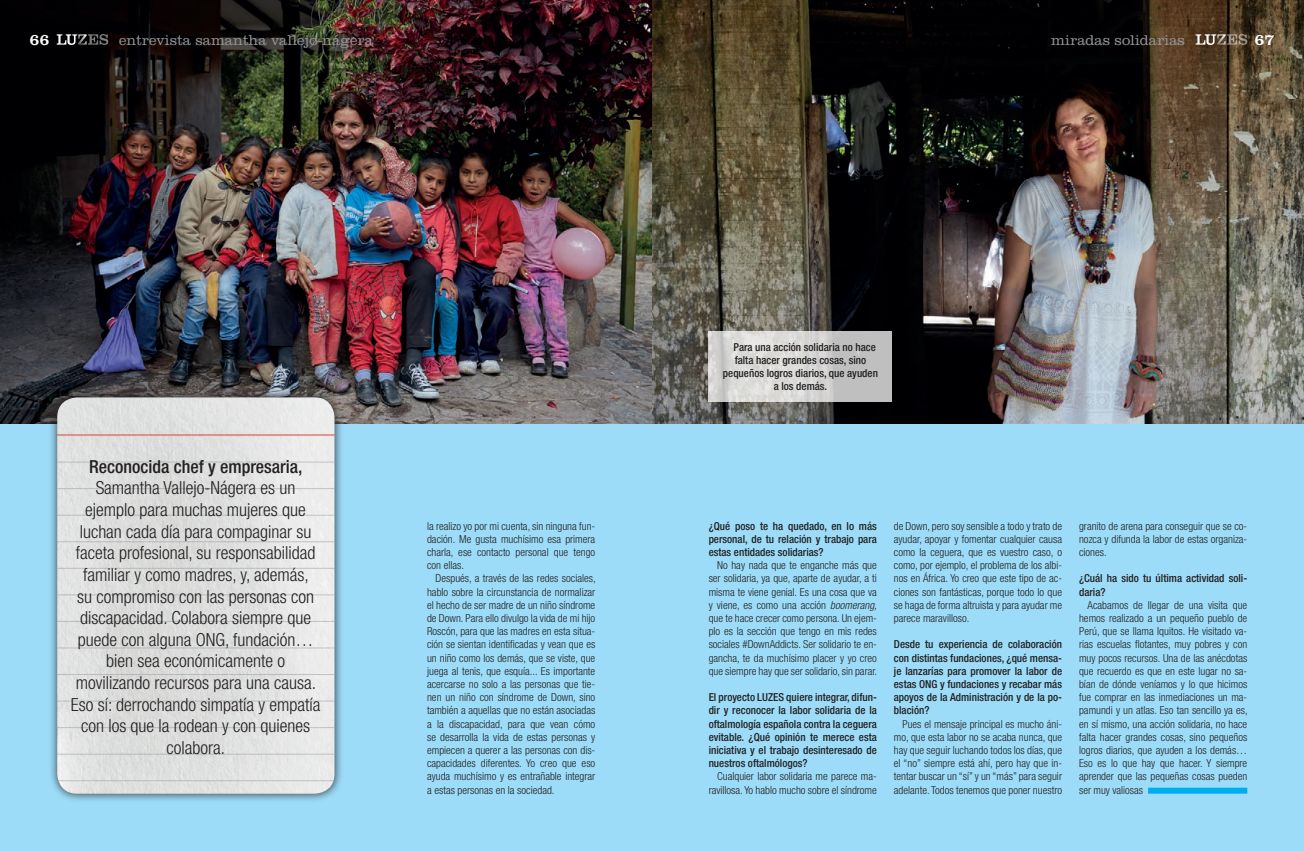
<style>
.page{position:relative;width:1304px;height:851px;background:#fff}
.page>*{position:absolute;margin:0;border:0;box-sizing:border-box;transform-origin:0 0}
.GAl_-_destacat_2{font:300 condensed 18px/21.6px "Helvetica Neue LT Std";color:#231f20;text-align:center}
.t1{font:16.3px "Clarendon LT Std";color:#fff}
.MEST_-_Títol_secció{font:300 14.7px "Clarendon LT Std";color:#939598}
.GAL_-_Galerada{font:300 condensed 11px/13.2px "Helvetica Neue LT Std";color:#231f20;text-align:justify}
.ENTREV_-_Pregunta{font:500 condensed 11px/13.2px "Helvetica Neue LT Std";color:#231f20;text-align:justify}
.GAL_-_Galerada-2{font:500 condensed 11px "Helvetica Neue LT Std";color:#231f20}
.s1{font-weight:500}
.s2{font-style:italic}
</style>
<div class="page">
<div style="left:0;top:0;width:1304px;height:850px;background:#9cdcf8"></div>
<img style="left:0;top:0;width:1304px;height:424px">
<svg style="left:1196px;top:34px;width:51px;height:11px"></svg>
<svg style="left:57px;top:34px;width:51px;height:11px"></svg>
<div style="left:48px;top:388px;width:296px;height:414px;background:#231f20;opacity:.75"></div>
<img style="left:57px;top:397px;width:277px;height:396px">
<hr style="left:57px;top:434px;width:277px;height:2px;background:#db3f32">
<hr style="left:57px;top:488px;width:277px;height:1px;background:#939598">
<hr style="left:57px;top:461px;width:277px;height:1px;background:#939598">
<hr style="left:57px;top:514px;width:277px;height:1px;background:#939598">
<hr style="left:57px;top:541px;width:277px;height:1px;background:#939598">
<hr style="left:57px;top:567px;width:277px;height:1px;background:#939598">
<hr style="left:57px;top:753px;width:277px;height:1px;background:#939598">
<hr style="left:57px;top:727px;width:277px;height:1px;background:#939598">
<hr style="left:57px;top:780px;width:277px;height:1px;background:#939598">
<hr style="left:57px;top:620px;width:277px;height:1px;background:#939598">
<hr style="left:57px;top:594px;width:277px;height:1px;background:#939598">
<hr style="left:57px;top:647px;width:277px;height:1px;background:#939598">
<hr style="left:57px;top:674px;width:277px;height:1px;background:#939598">
<hr style="left:57px;top:700px;width:277px;height:1px;background:#939598">
<div style="left:1148px;top:787px;width:99px;height:6px;background:#00aeef"></div>
<svg style="left:709px;top:331px;width:183px;height:70px;background:#d0d0ce"></svg>
<p class="MEST_-_Títol_secció" style="left:119px;top:31px;width:255px">entrevista samantha vallejo-nágera</p>
<p class="MEST_-_Títol_secció" style="left:1051px;top:31px;width:135px">miradas solidarias</p>
<h2 class="t1" style="left:29px;top:30px;width:21px">66</h2>
<h2 class="t1" style="left:1254px;top:30px;width:21px">67</h2>
<p class="GAl_-_destacat_2" style="left:71px;top:455px;width:251px"><span class="s1">Reconocida chef y empresaria,<br></span>Samantha Vallejo-Nágera es un ejemplo para muchas mujeres que luchan cada día para compaginar su faceta profesional, su responsabilidad familiar y como madres, y, además,<br>su compromiso con las personas con discapacidad. Colabora siempre que puede con alguna ONG, fundación… bien sea económicamente o movilizando recursos para una causa.<br>Eso sí: derrochando simpatía y empatía con los que la rodean y con quienes colabora.</p>
<p class="GAL_-_Galerada" style="left:427px;top:519px;width:170px">la realizo yo por mi cuenta, sin ninguna fun&shy;dación. Me gusta muchísimo esa primera charla, ese contacto personal que tengo con ellas.</p>
<p class="GAL_-_Galerada" style="left:427px;top:571px;width:170px;text-indent:9px">Después, a través de las redes sociales, hablo sobre la circunstancia de normalizar el hecho de ser madre de un niño síndrome de Down. Para ello divulgo la vida de mi hijo Roscón, para que las madres en esta situa&shy;ción se sientan identificadas y vean que es un niño como los demás, que se viste, que juega al tenis, que esquía... Es importante acercarse no solo a las personas que tie&shy;nen un niño con síndrome de Down, sino también a aquellas que no están asociadas a la discapacidad, para que vean cómo se desarrolla la vida de estas personas y empiecen a querer a las personas con dis&shy;capacidades diferentes. Yo creo que eso ayuda muchísimo y es entrañable integrar a estas personas en la sociedad.</p>
<p class="GAL_-_Galerada-2" style="left:733px;top:340px;width:144px">Para una acción solidaria no hace</p>
<p class="GAL_-_Galerada-2" style="left:735px;top:353px;width:133px">falta hacer grandes cosas, sino</p>
<p class="GAL_-_Galerada-2" style="left:723px;top:366px;width:156px">pequeños logros diarios, que ayuden</p>
<p class="GAL_-_Galerada-2" style="left:774px;top:379px;width:55px">a los demás.</p>
<p class="ENTREV_-_Pregunta" style="left:709px;top:519px;width:170px">¿Qué poso te ha quedado, en lo más personal, de tu relación y trabajo para estas entidades solidarias?</p>
<p class="GAL_-_Galerada" style="left:709px;top:558px;width:170px;text-indent:9px">No hay nada que te enganche más que ser solidaria, ya que, aparte de ayudar, a ti misma te viene genial. Es una cosa que va y viene, es como una acción <span class="s2">boomerang, </span>que te hace crecer como persona. Un ejem&shy;plo es la sección que tengo en mis redes sociales #DownAddicts. Ser solidario te en&shy;gancha, te da muchísimo placer y yo creo que siempre hay que ser solidario, sin parar.</p>
<p class="ENTREV_-_Pregunta" style="left:709px;top:690px;width:170px">El proyecto LUZES quiere integrar, difun&shy;dir y reconocer la labor solidaria de la oftalmología española contra la ceguera evitable. ¿Qué opinión te merece esta iniciativa y el trabajo desinteresado de nuestros oftalmólogos?</p>
<p class="GAL_-_Galerada" style="left:709px;top:769px;width:170px;text-align:right">Cualquier labor solidaria me parece ma&shy;ravillosa. Yo hablo mucho sobre el síndrome</p>
<p class="GAL_-_Galerada" style="left:894px;top:519px;width:170px">de Down, pero soy sensible a todo y trato de ayudar, apoyar y fomentar cualquier causa como la ceguera, que es vuestro caso, o como, por ejemplo, el problema de los albi&shy;nos en África. Yo creo que este tipo de ac&shy;ciones son fantásticas, porque todo lo que se haga de forma altruista y para ayudar me parece maravilloso.</p>
<p class="ENTREV_-_Pregunta" style="left:894px;top:637px;width:170px">Desde tu experiencia de colaboración con distintas fundaciones, ¿qué mensa&shy;je lanzarías para promover la labor de estas ONG y fundaciones y recabar más apoyos de la Administración y de la po&shy;blación?</p>
<p class="GAL_-_Galerada" style="left:894px;top:717px;width:170px;text-indent:9px">Pues el mensaje principal es mucho áni&shy;mo, que esta labor no se acaba nunca, que hay que seguir luchando todos los días, que el “no” siempre está ahí, pero hay que in&shy;tentar buscar un “sí” y un “más” para seguir adelante. Todos tenemos que poner nuestro</p>
<p class="GAL_-_Galerada" style="left:1079px;top:519px;width:170px">granito de arena para conseguir que se co&shy;nozca y difunda la labor de estas organiza&shy;ciones.</p>
<p class="ENTREV_-_Pregunta" style="left:1079px;top:571px;width:170px">¿Cuál ha sido tu última actividad soli&shy;daria?</p>
<p class="GAL_-_Galerada" style="left:1079px;top:598px;width:170px;text-indent:9px">Acabamos de llegar de una visita que hemos realizado a un pequeño pueblo de Perú, que se llama Iquitos. He visitado va&shy;rias escuelas flotantes, muy pobres y con muy pocos recursos. Una de las anécdotas que recuerdo es que en este lugar no sa&shy;bían de dónde veníamos y lo que hicimos fue comprar en las inmediaciones un ma&shy;pamundi y un atlas. Eso tan sencillo ya es, en sí mismo, una acción solidaria, no hace falta hacer grandes cosas, sino pequeños logros diarios, que ayuden a los demás… Eso es lo que hay que hacer. Y siempre aprender que las pequeñas cosas pueden ser muy valiosas</p>
</div>
